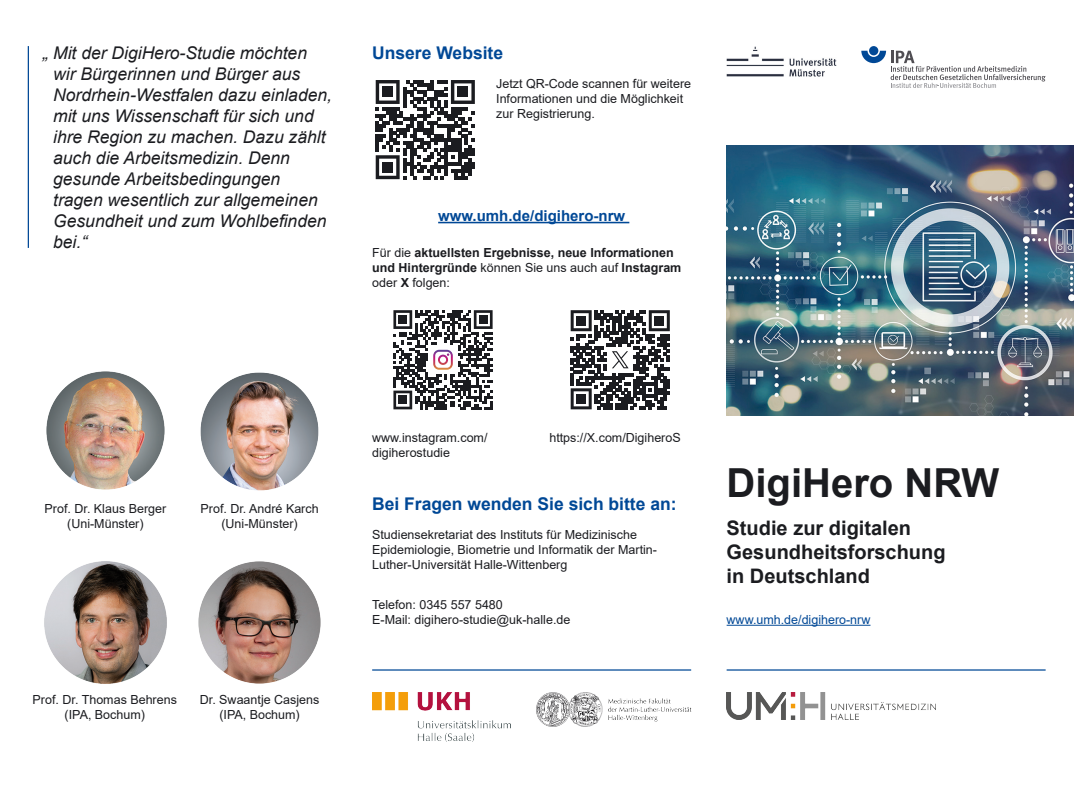
<style>
.page{position:relative;width:1074px;height:787px;background:#fff}
.page>*{position:absolute;margin:0;border:0;box-sizing:border-box;transform-origin:0 0}
.t1{font:700 40px "Arial";color:#1b1c20}
.t2{font:700 20px/24px "Arial";color:#1b1c20}
.t3{font:italic 17.5px/21px "Arial";color:#1b1c20}
.t4{font:700 17.5px "Arial";color:#004896}
.t5{font:700 15px "Arial";color:#004896}
.t6{font:12.5px/15px "Arial";color:#1b1c20;text-align:center}
.t7{font:700 12.5px/15px "Arial";color:#1b1c20}
.t8{font:12.5px "Arial";color:#004896}
.s1{font-weight:400}
</style>
<div class="page">
<hr style="left:726px;top:624px;width:144px;height:1px;background:#004896">
<hr style="left:438px;top:222px;width:191px;height:1px;background:#004896">
<img style="left:726px;top:146px;width:348px;height:269px">
<img style="left:537px;top:692px;width:155px;height:34px">
<img style="left:726px;top:46px;width:110px;height:30px">
<img style="left:372px;top:692px;width:138px;height:49px">
<img style="left:726px;top:692px;width:209px;height:27px">
<div style="left:869px;top:46px;width:9px;height:9px;background:#004896;border-radius:50%"></div>
<svg style="left:861px;top:51px;width:184px;height:37px"></svg>
<svg style="left:376px;top:80px;width:99px;height:99px"></svg>
<div style="left:382px;top:87px;width:11px;height:10px;background:#1b1c20"></div>
<div style="left:458px;top:87px;width:10px;height:10px;background:#1b1c20"></div>
<div style="left:382px;top:162px;width:11px;height:10px;background:#1b1c20"></div>
<svg style="left:570px;top:310px;width:100px;height:99px"></svg>
<hr style="left:28px;top:46px;width:1px;height:202px;background:#004896">
<img style="left:46px;top:371px;width:119px;height:119px">
<img style="left:200px;top:372px;width:119px;height:119px">
<img style="left:44px;top:561px;width:123px;height:123px">
<img style="left:198px;top:561px;width:123px;height:123px">
<hr style="left:372px;top:669px;width:319px;height:1px;background:#004896">
<hr style="left:726px;top:669px;width:319px;height:1px;background:#004896">
<svg style="left:393px;top:310px;width:100px;height:99px"></svg>
<p class="t3" style="left:53px;top:42px;width:280px;text-indent:-11px">„ Mit der DigiHero-Studie möchten wir Bürgerinnen und Bürger aus<br>Nordrhein-Westfalen dazu einladen, mit uns Wissenschaft für sich und ihre Region zu machen. Dazu zählt auch die Arbeitsmedizin. Denn gesunde Arbeitsbedingungen tragen wesentlich zur allgemeinen<br>Gesundheit und zum Wohlbefinden bei.“</p>
<h3 class="t4" style="left:372px;top:40px;width:132px">Unsere Website</h3>
<p class="t6" style="left:496px;top:76px;width:196px;text-align:left">Jetzt QR-Code scannen für weitere<br>Informationen und die Möglichkeit zur Registrierung.</p>
<p class="t5" style="left:438px;top:205px;width:188px">www.umh.de/digihero-nrw</p>
<p class="t7" style="left:372px;top:245px;width:311px"><span class="s1">Für die</span> aktuellsten Ergebnisse, neue Informationen und Hintergründe <span class="s1">können Sie uns auch auf</span> Instagram <span class="s1">oder</span> X <span class="s1">folgen:</span></p>
<p class="t6" style="left:45px;top:500px;width:123px">Prof. Dr. Klaus Berger (Uni-Münster)</p>
<p class="t6" style="left:200px;top:500px;width:120px">Prof. Dr. André Karch (Uni-Münster)</p>
<p class="t6" style="left:33px;top:692px;width:146px">Prof. Dr. Thomas Behrens (IPA, Bochum)</p>
<p class="t6" style="left:200px;top:692px;width:121px">Dr. Swaantje Casjens (IPA, Bochum)</p>
<p class="t6" style="left:372px;top:430px;width:117px;text-align:left">www.instagram.com/ digiherostudie</p>
<p class="t6" style="left:549px;top:430px;width:133px">https://X.com/DigiheroS</p>
<h3 class="t4" style="left:372px;top:491px;width:306px">Bei Fragen wenden Sie sich bitte an:</h3>
<p class="t6" style="left:372px;top:527px;width:286px;text-align:left">Studiensekretariat des Instituts für Medizinische<br>Epidemiologie, Biometrie und Informatik der Martin-<br>Luther-Universität Halle-Wittenberg</p>
<p class="t6" style="left:372px;top:596px;width:200px;text-align:left">Telefon: 0345 557 5480<br>E-Mail: digihero-studie@uk-halle.de</p>
<h1 class="t1" style="left:726px;top:455px;width:274px">DigiHero NRW</h1>
<h2 class="t2" style="left:726px;top:516px;width:220px">Studie zur digitalen<br>Gesundheitsforschung in Deutschland</h2>
<p class="t8" style="left:726px;top:611px;width:145px">www.umh.de/digihero-nrw</p>
</div>
